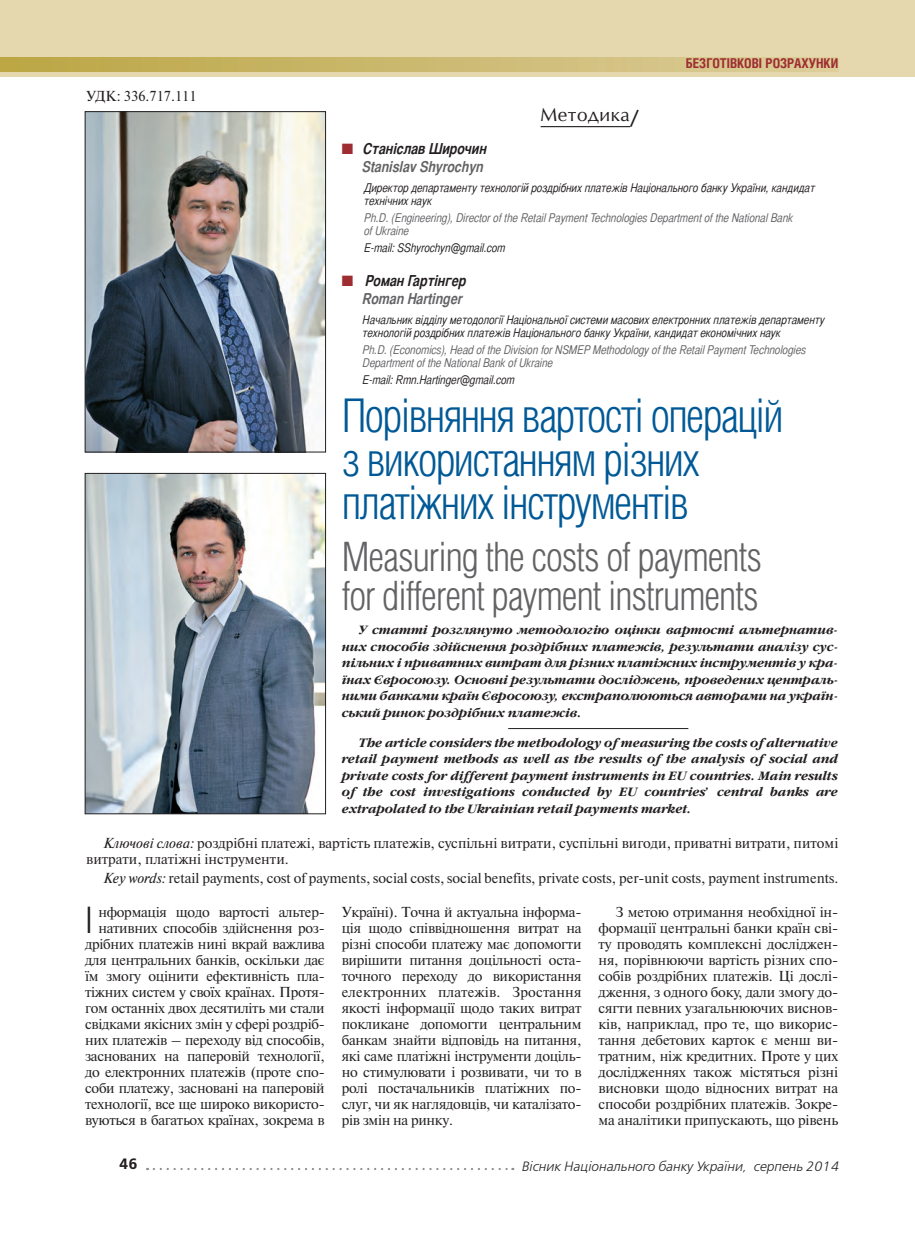
<style>
.page{position:relative;width:915px;height:1234px;background:#fff}
.page>*{position:absolute;margin:0;border:0;box-sizing:border-box;transform-origin:0 0}
.t1{font:300 46.5px/43.5px "Helios Cond";letter-spacing:-.035em;color:#005996}
.t2{font:300 40.5px/39px "Helios Cond";letter-spacing:-.025em;color:#636366}
.t3{font:300 36.6px "Helios Cond";color:#231f20}
.t4{font:18px "Opium New";letter-spacing:.025em;color:#231f20}
.t5{font:italic 700 15px/18px "Bastion";color:#636366;text-align:right}
.t6{font:italic 700 15px/18px "Bastion";color:#231f20;text-align:right}
.t7{font:15px "Free Set Demi Bold C";color:#231f20}
.t8{font:14.4px/15.9px "Newton C";letter-spacing:-.02em;color:#231f20;text-align:justify}
.t9{font:14.4px/15.9px "Newton C";color:#231f20}
.t10{font:italic 13.5px "Free Set Light C";color:#231f20}
.t11{font:700 13.5px "Helios Cond";color:#9e2d32}
.t12{font:italic 700 12px/16.5px "Garamond C";letter-spacing:.005em;color:#231f20;text-align:justify}
.t13{font:italic 12px/13.5px "Bastion";color:#231f20}
.t14{font:italic 12px/13.5px "Bastion";color:#636366}
.s1{font-family:"Futura Futuris C"}
.s2{color:#9e2d32}
.s3{color:#231f20}
.s4{color:#636366}
.s5{font-style:italic}
.s6{font-size:10.5px}
</style>
<div class="page">
<div style="left:0;top:0;width:914px;height:77px;background:#e5d8ae"></div>
<svg style="left:0;top:57px;width:838px;height:14px;background:#cbb96f"></svg>
<svg style="left:154px;top:1167px;width:359px;height:2px"></svg>
<img style="left:87px;top:475px;width:236px;height:336px">
<div style="left:85px;top:473px;width:240px;height:340px;border:1px solid #231f20"></div>
<img style="left:87px;top:113px;width:236px;height:337px">
<div style="left:85px;top:111px;width:240px;height:341px;border:1px solid #231f20"></div>
<hr style="left:508px;top:728px;width:180px;height:1px;background:#231f20">
<hr style="left:540px;top:126px;width:90px;height:1px;background:#231f20">
<p class="t9" style="left:86px;top:89px;width:112px">УДК: 336.717.111</p>
<p class="t4" style="left:540px;top:106px;width:101px">Методика<span class="s1">/</span></p>
<p class="t11" style="left:685px;top:58px;width:154px">БЕЗГОТІВКОВІ РОЗРАХУНКИ</p>
<p class="t5" style="left:342px;top:141px;width:147px"><span class="s2">■</span> <span class="s3">Станіслав Широчин<br></span>Stanislav Shyrochyn</p>
<p class="t13" style="left:364px;top:182px;width:452px">Директор департаменту технологій роздрібних платежів Національного банку України, кандидат технічних наук</p>
<p class="t14" style="left:364px;top:212px;width:430px">Ph.D. (Engineering), Director of the Retail Payment Technologies Department of the National Bank of Ukraine</p>
<p class="t13" style="left:364px;top:242px;width:143px">E-mail: SShyrochyn@gmail.com</p>
<p class="t6" style="left:342px;top:273px;width:126px"><span class="s2">■</span> Роман Гартінгер<br><span class="s4">Roman Hartinger</span></p>
<p class="t13" style="left:363px;top:314px;width:463px">Начальник відділу методології Національної системи масових електронних платежів департаменту технологій роздрібних платежів Національного банку України, кандидат економічних наук</p>
<p class="t14" style="left:363px;top:344px;width:445px">Ph.D. (Economics), Head of the Division for NSMEP Methodology of the Retail Payment Technologies<br>Department of the National Bank of Ukraine</p>
<p class="t13" style="left:363px;top:374px;width:154px">E-mail: Rmn.Hartinger@gmail.com</p>
<h1 class="t1" style="left:341px;top:397px;width:443px">Порівняння вартості операцій з використанням різних платіжних інструментів</h1>
<h2 class="t2" style="left:341px;top:539px;width:421px">Measuring the costs of payments for different payment instruments</h2>
<p class="t12" style="left:341px;top:623px;width:497px;text-indent:17px">У статті розглянуто методологію оцінки вартості альтернатив&shy;них способів здійснення роздрібних платежів, результати аналізу сус&shy;пільних і приватних витрат для різних платіжних інструментів у кра&shy;їнах Євросоюзу. Основні результати досліджень, проведених централь&shy;ними банками країн Євросоюзу, екстраполюються авторами на україн&shy;ський ринок роздрібних платежів.</p>
<p class="t12" style="left:341px;top:735px;width:497px;text-indent:17px">The article considers the methodology of measuring the costs of alternative retail payment methods as well as the results of the analysis of social and private costs for different payment instruments in EU countries. Main results of the cost investigations conducted by EU countries’ central banks are extrapolated to the Ukrainian retail payments market.</p>
<p class="t9" style="left:86px;top:836px;width:753px;text-indent:17px"><span class="s5">Ключові слова:</span> роздрібні платежі, вартість платежів, суспільні витрати, суспільні вигоди, приватні витрати, питомі витрати, платіжні інструменти.</p>
<p class="t9" style="left:103px;top:871px;width:736px"><span class="s5">Key words:</span> retail payments, cost of payments, social costs, social benefits, private costs, per-unit costs, payment instruments.</p>
<h3 class="t3" style="left:85px;top:905px;width:9px">І</h3>
<p class="t8" style="left:85px;top:905px;width:241px;text-align:right">нформація щодо вартості альтер&shy;нативних способів здійснення роз&shy;дрібних платежів нині вкрай важлива для центральних банків, оскільки дає їм змогу оцінити ефективність пла&shy;тіжних систем у своїх країнах. Протя&shy;гом останніх двох десятиліть ми стали свідками якісних змін у сфері роздріб&shy;них платежів – переходу від способів, заснованих на паперовій технології, до електронних платежів (проте спо&shy;соби платежу, засновані на паперовій технології, все ще широко використо&shy;вуються в багатьох країнах, зокрема в</p>
<p class="t8" style="left:342px;top:905px;width:241px">Україні). Точна й актуальна інформа&shy;ція щодо співвідношення витрат на різні способи платежу має допомогти вирішити питання доцільності оста&shy;точного переходу до використання електронних платежів. Зростання якості інформації щодо таких витрат покликане допомогти центральним банкам знайти відповідь на питання, які саме платіжні інструменти доціль&shy;но стимулювати і розвивати, чи то в ролі постачальників платіжних по&shy;слуг, чи як наглядовців, чи каталізато&shy;рів змін на ринку.</p>
<p class="t8" style="left:598px;top:905px;width:241px;text-indent:17px">З метою отримання необхідної ін&shy;формації центральні банки країн сві&shy;ту проводять комплексні досліджен&shy;ня, порівнюючи вартість різних спо&shy;собів роздрібних платежів. Ці дослі&shy;дження, з одного боку, дали змогу до&shy;сягти певних узагальнюючих виснов&shy;ків, наприклад, про те, що викорис&shy;тання дебетових карток є менш ви&shy;тратним, ніж кредитних. Проте у цих дослідженнях також містяться різні висновки щодо відносних витрат на способи роздрібних платежів. Зокре&shy;ма аналітики припускають, що рівень</p>
<p class="t7" style="left:119px;top:1157px;width:20px">46</p>
<p class="t10" style="left:521px;top:1160px;width:319px">Вісник Національного банку України<span class="s6">,</span> серпень 2014</p>
</div>
